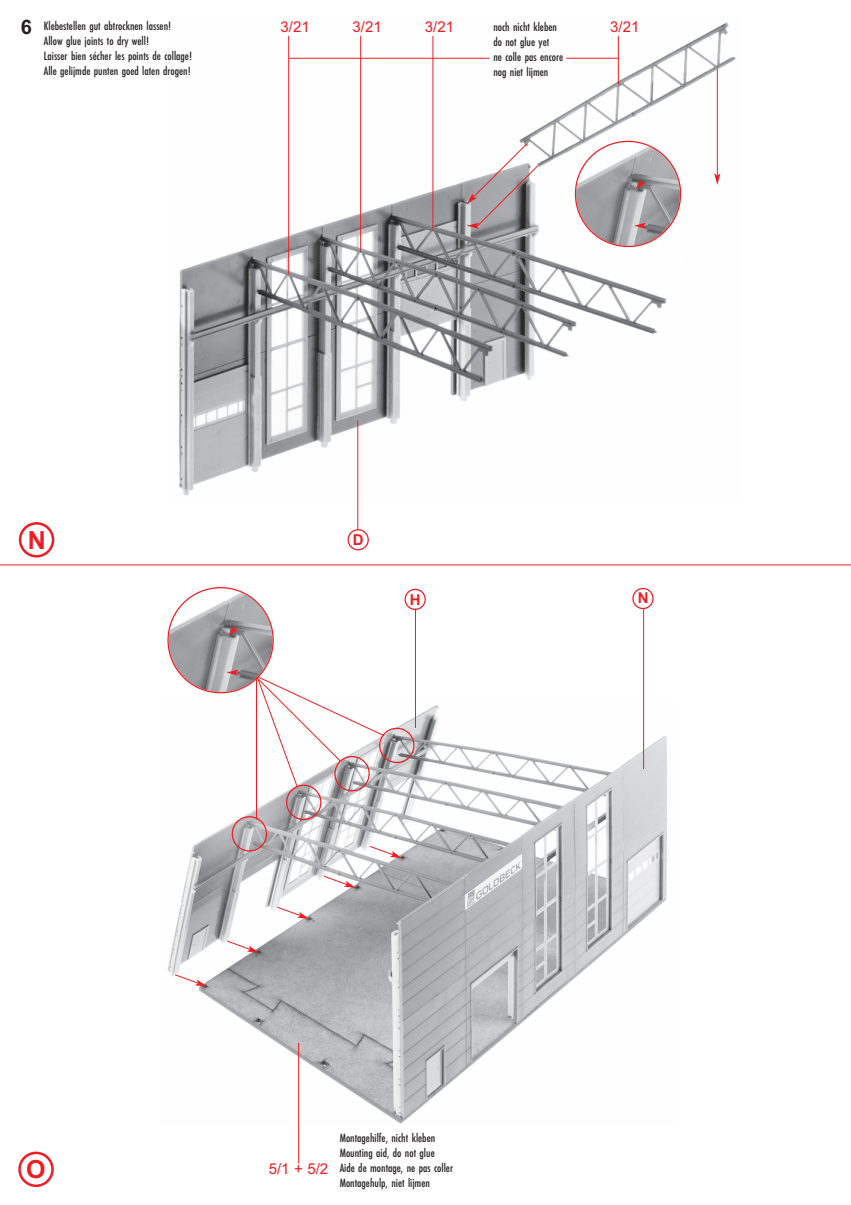
<style>
.page{position:relative;width:851px;height:1205px;background:#fff}
.page>*{position:absolute;margin:0;border:0;box-sizing:border-box;transform-origin:0 0}
.t1{font:700 25px "Arial";color:#ee1d23}
.t2{font:700 20px "Arial";color:#231f20}
.t3{font:15px "Arial";color:#ee1d23}
.t4{font:700 15px "Arial";color:#ee1d23}
.t5{font:12.5px/15px "Futura EF Medium Con";color:#231f20}
</style>
<div class="page">
<img style="left:179px;top:22px;width:557px;height:478px">
<hr style="left:0;top:564px;width:850px;height:1px;background:#ee1d23">
<img style="left:168px;top:700px;width:499px;height:425px">
<hr style="left:618px;top:36px;width:1px;height:48px;background:#ee1d23">
<hr style="left:432px;top:36px;width:1px;height:194px;background:#ee1d23">
<hr style="left:566px;top:58px;width:52px;height:1px;background:#ee1d23">
<hr style="left:289px;top:58px;width:200px;height:1px;background:#ee1d23">
<hr style="left:360px;top:36px;width:1px;height:215px;background:#ee1d23">
<hr style="left:288px;top:36px;width:1px;height:238px;background:#ee1d23">
<hr style="left:716px;top:69px;width:1px;height:107px;background:#ee1d23">
<svg style="left:714px;top:173px;width:6px;height:12px"></svg>
<svg style="left:466px;top:143px;width:72px;height:86px"></svg>
<svg style="left:174px;top:974px;width:33px;height:12px"></svg>
<svg style="left:276px;top:906px;width:33px;height:13px"></svg>
<svg style="left:226px;top:940px;width:33px;height:12px"></svg>
<svg style="left:323px;top:875px;width:32px;height:13px"></svg>
<hr style="left:357px;top:420px;width:1px;height:110px;background:#ee1d23">
<hr style="left:298px;top:1043px;width:1px;height:120px;background:#ee1d23">
<hr style="left:643px;top:609px;width:1px;height:160px;background:#ee1d23">
<svg style="left:347px;top:529px;width:22px;height:21px"></svg>
<svg style="left:19px;top:522px;width:35px;height:35px"></svg>
<svg style="left:18px;top:1151px;width:36px;height:36px"></svg>
<svg style="left:632px;top:588px;width:21px;height:21px"></svg>
<svg style="left:574px;top:141px;width:107px;height:106px"></svg>
<svg style="left:167px;top:587px;width:259px;height:271px"></svg>
<h2 class="t2" style="left:21px;top:16px;width:13px">6</h2>
<p class="t3" style="left:280px;top:18px;width:31px">3/21</p>
<p class="t3" style="left:352px;top:18px;width:31px">3/21</p>
<p class="t3" style="left:425px;top:18px;width:31px">3/21</p>
<p class="t3" style="left:610px;top:18px;width:31px">3/21</p>
<p class="t5" style="left:44px;top:20px;width:150px">Klebestellen gut abtrocknen lassen!<br>Allow glue joints to dry well!<br>Laisser bien sécher les points de collage!<br>Alle gelijmde punten goed laten drogen!</p>
<p class="t5" style="left:493px;top:20px;width:71px">noch nicht kleben do not glue yet<br>ne colle pas encore nog niet lijmen</p>
<h1 class="t1" style="left:28px;top:525px;width:20px">N</h1>
<h1 class="t1" style="left:26px;top:1155px;width:21px">O</h1>
<p class="t4" style="left:353px;top:531px;width:12px">D</p>
<p class="t4" style="left:410px;top:590px;width:12px">H</p>
<p class="t4" style="left:637px;top:589px;width:12px">N</p>
<p class="t3" style="left:268px;top:1160px;width:61px">5/1 + 5/2</p>
<p class="t5" style="left:339px;top:1130px;width:115px">Montagehilfe, nicht kleben<br>Mounting aid, do not glue<br>Aide de montage, ne pas coller<br>Montagehulp, niet lijmen</p>
</div>
